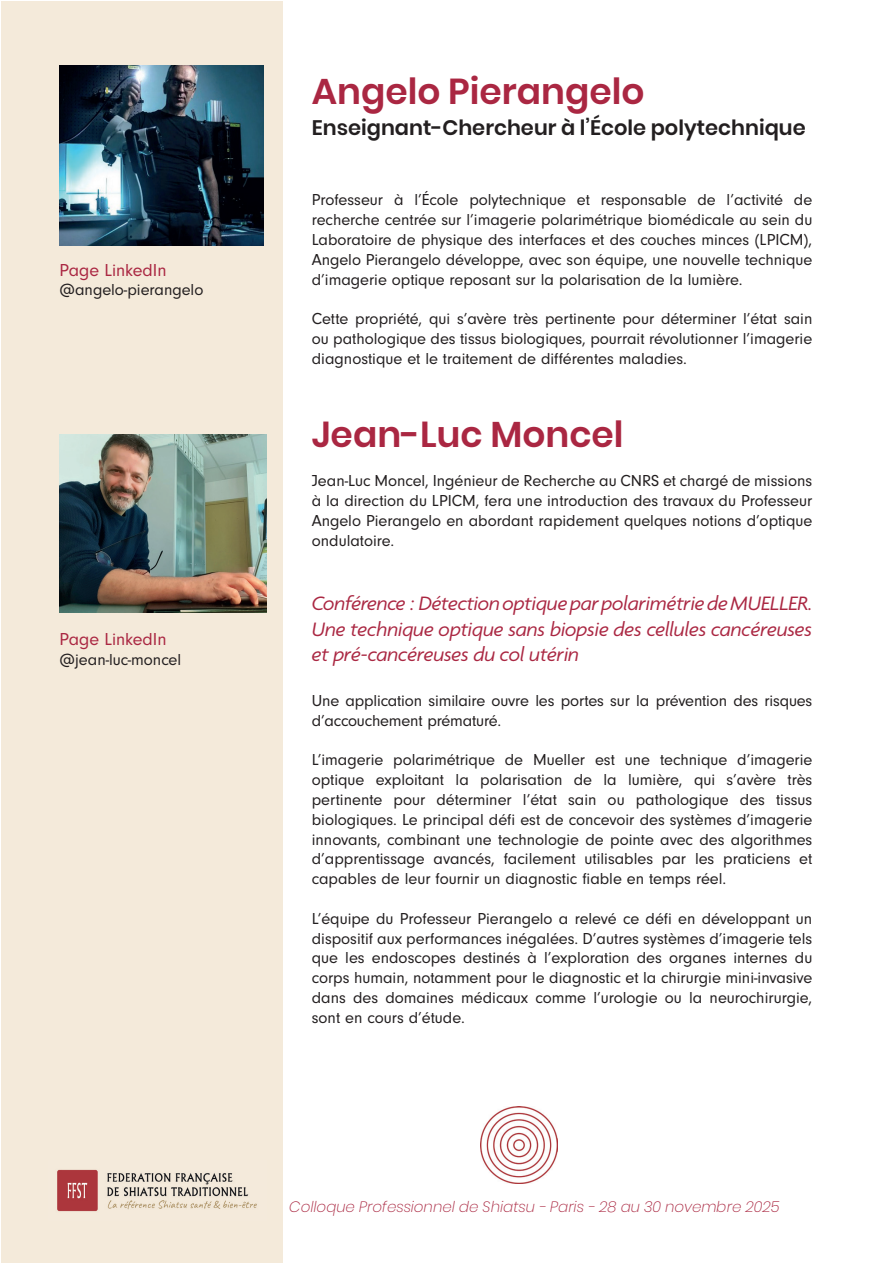
<style>
.page{position:relative;width:893px;height:1263px;background:#fff}
.page>*{position:absolute;margin:0;border:0;box-sizing:border-box;transform-origin:0 0}
.t1{font:600 36px "Poppins";color:#aa2742}
.t2{font:italic 21px/25.2px "Agenda";letter-spacing:-.01em;color:#aa2742;text-align:justify}
.t3{font:600 21px "Poppins";color:#231f20}
.t4{font:18px "Neuzeit Gro";color:#aa2742}
.t5{font:16.5px/19.8px "Neuzeit Gro";color:#231f20;text-align:justify}
.t6{font:italic 200 15px "Poppins";color:#a9253f}
</style>
<div class="page">
<div style="left:2px;top:2px;width:281px;height:1261px;background:#f4eada"></div>
<img style="left:57px;top:1169px;width:200px;height:43px">
<img style="left:480px;top:1107px;width:77px;height:76px">
<img style="left:60px;top:66px;width:203px;height:180px">
<img style="left:60px;top:435px;width:207px;height:177px">
<p class="t4" style="left:60px;top:260px;width:108px">Page LinkedIn</p>
<p class="t5" style="left:60px;top:280px;width:145px">@angelo-pierangelo</p>
<p class="t4" style="left:60px;top:629px;width:108px">Page LinkedIn</p>
<p class="t5" style="left:60px;top:649px;width:123px">@jean-luc-moncel</p>
<h1 class="t1" style="left:312px;top:70px;width:334px">Angelo Pierangelo</h1>
<p class="t3" style="left:312px;top:116px;width:495px">Enseignant-Chercheur à l’École polytechnique</p>
<p class="t5" style="left:312px;top:190px;width:502px">Professeur à l’École polytechnique et responsable de l’activité de recherche centrée sur l’imagerie polarimétrique biomédicale au sein du Laboratoire de physique des interfaces et des couches minces (LPICM), Angelo Pierangelo développe, avec son équipe, une nouvelle technique d’imagerie optique reposant sur la polarisation de la lumière.</p>
<p class="t5" style="left:312px;top:309px;width:502px">Cette propriété, qui s’avère très pertinente pour déterminer l’état sain ou pathologique des tissus biologiques, pourrait révolutionner l’imagerie diagnostique et le traitement de différentes maladies.</p>
<h1 class="t1" style="left:312px;top:413px;width:313px">Jean-Luc Moncel</h1>
<p class="t5" style="left:312px;top:471px;width:502px">Jean-Luc Moncel, Ingénieur de Recherche au CNRS et chargé de missions à la direction du LPICM, fera une introduction des travaux du Professeur Angelo Pierangelo en abordant rapidement quelques notions d’optique ondulatoire.</p>
<p class="t2" style="left:312px;top:591px;width:502px">Conférence : Détection optique par polarimétrie de MUELLER.<br>Une technique optique sans biopsie des cellules cancéreuses et pré-cancéreuses du col utérin</p>
<p class="t5" style="left:312px;top:691px;width:502px">Une application similaire ouvre les portes sur la prévention des risques d’accouchement prématuré.</p>
<p class="t5" style="left:312px;top:750px;width:502px">L’imagerie polarimétrique de Mueller est une technique d’imagerie optique exploitant la polarisation de la lumière, qui s’avère très pertinente pour déterminer l’état sain ou pathologique des tissus biologiques. Le principal défi est de concevoir des systèmes d’imagerie innovants, combinant une technologie de pointe avec des algorithmes d’apprentissage avancés, facilement utilisables par les praticiens et capables de leur fournir un diagnostic fiable en temps réel.</p>
<p class="t5" style="left:312px;top:909px;width:502px">L’équipe du Professeur Pierangelo a relevé ce défi en développant un dispositif aux performances inégalées. D’autres systèmes d’imagerie tels que les endoscopes destinés à l’exploration des organes internes du corps humain, notamment pour le diagnostic et la chirurgie mini-invasive dans des domaines médicaux comme l’urologie ou la neurochirurgie, sont en cours d’étude.</p>
<p class="t6" style="left:289px;top:1197px;width:492px">Colloque Professionnel de Shiatsu - Paris - 28 au 30 novembre 2025</p>
</div>
